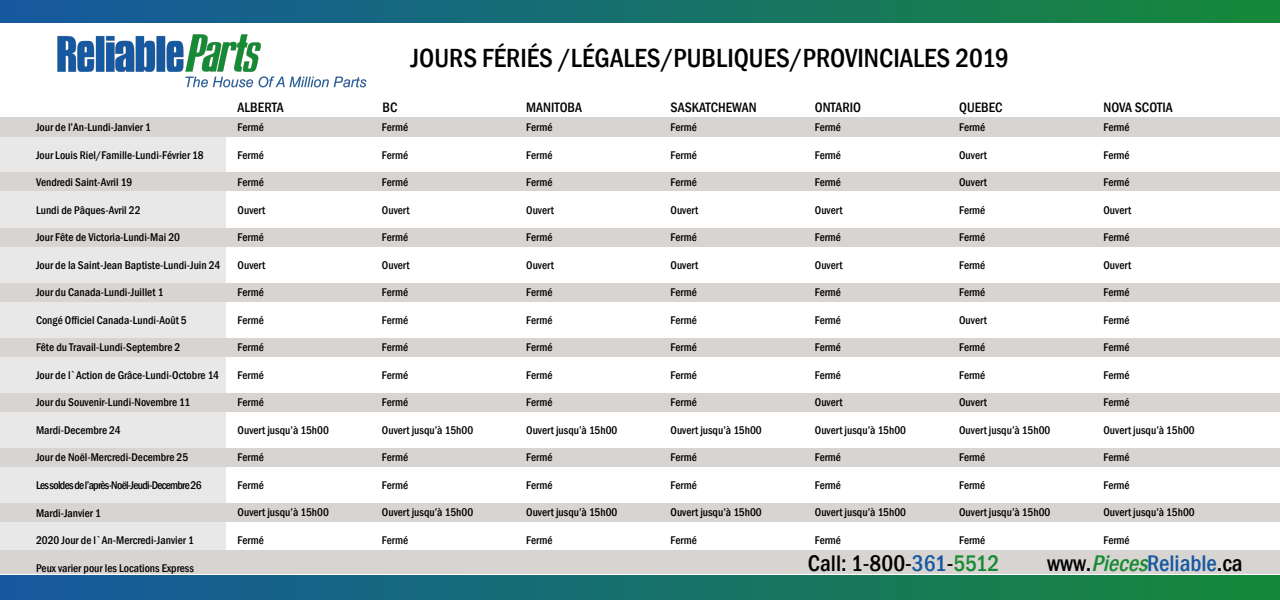
<style>
.page{position:relative;width:1280px;height:600px;background:#fff}
.page>*{position:absolute;margin:0;border:0;box-sizing:border-box;transform-origin:0 0}
.t1{font:500 condensed 27px "Franklin Gothic";color:#000}
.t2{font:500 condensed 23.2px "Franklin Gothic";color:#1658a0}
.t3{font:500 condensed 23.2px "Franklin Gothic";color:#000}
.t4{font:500 condensed 14px "Franklin Gothic";color:#000}
.t5{font:500 condensed 11.5px "Franklin Gothic";color:#000}
.t6{font:500 condensed 11.5px "Franklin Gothic";letter-spacing:-.06em;color:#000}
.s1{color:#1658a0}
.s2{color:#178a35}
.s3{color:#000}
.s4{font-style:italic;color:#178a35}
</style>
<div class="page">
<div style="left:0;top:118px;width:226px;height:433px;background:#e9e8e8"></div>
<div style="left:0;top:575px;width:1280px;height:25px;background:linear-gradient(to right,#1658a0,#178839)"></div>
<div style="left:0;top:0;width:1280px;height:23px;background:linear-gradient(to right,#1658a0,#178839)"></div>
<div style="left:0;top:118px;width:1280px;height:19px;background:#d7d4d2"></div>
<div style="left:0;top:172px;width:1280px;height:20px;background:#d7d4d2"></div>
<div style="left:0;top:228px;width:1280px;height:19px;background:#d7d4d2"></div>
<div style="left:0;top:283px;width:1280px;height:19px;background:#d7d4d2"></div>
<div style="left:0;top:338px;width:1280px;height:19px;background:#d7d4d2"></div>
<div style="left:0;top:393px;width:1280px;height:19px;background:#d7d4d2"></div>
<div style="left:0;top:448px;width:1280px;height:19px;background:#d7d4d2"></div>
<div style="left:0;top:503px;width:1280px;height:19px;background:#d7d4d2"></div>
<div style="left:0;top:551px;width:1280px;height:23px;background:#d7d4d2"></div>
<img style="left:57px;top:34px;width:310px;height:54px">
<p class="t5" style="left:36px;top:120px;width:116px">Jour de l’An-Lundi-Janvier 1</p>
<p class="t5" style="left:36px;top:147px;width:169px">Jour Louis Riel/Famille-Lundi-Février 18</p>
<p class="t5" style="left:36px;top:175px;width:98px">Vendredi Saint-Avril 19</p>
<p class="t5" style="left:36px;top:202px;width:106px">Lundi de Pâques-Avril 22</p>
<p class="t5" style="left:36px;top:230px;width:146px">Jour Fête de Victoria-Lundi-Mai 20</p>
<p class="t5" style="left:36px;top:257px;width:186px">Jour de la Saint-Jean Baptiste-Lundi-Juin 24</p>
<p class="t5" style="left:36px;top:285px;width:129px">Jour du Canada-Lundi-Juillet 1</p>
<p class="t5" style="left:36px;top:312px;width:152px">Congé Officiel Canada-Lundi-Août 5</p>
<p class="t5" style="left:36px;top:340px;width:146px">Fête du Travail-Lundi-Septembre 2</p>
<p class="t5" style="left:36px;top:367px;width:184px">Jour de l`Action de Grâce-Lundi-Octobre 14</p>
<p class="t5" style="left:36px;top:395px;width:156px">Jour du Souvenir-Lundi-Novembre 11</p>
<p class="t5" style="left:36px;top:422px;width:86px">Mardi-Decembre 24</p>
<p class="t5" style="left:36px;top:450px;width:154px">Jour de Noël-Mercredi-Decembre 25</p>
<p class="t6" style="left:36px;top:478px;width:167px">Les soldes de l’après-Noël-Jeudi-Decembre 26</p>
<p class="t5" style="left:36px;top:505px;width:67px">Mardi-Janvier 1</p>
<p class="t5" style="left:36px;top:533px;width:159px">2020 Jour de l`An-Mercredi-Janvier 1</p>
<p class="t5" style="left:36px;top:560px;width:159px">Peux varier pour les Locations Express</p>
<p class="t1" style="left:411px;top:41px;width:600px">JOURS FÉRIÉS /LÉGALES/PUBLIQUES/PROVINCIALES 2019</p>
<p class="t4" style="left:238px;top:98px;width:48px">ALBERTA</p>
<p class="t4" style="left:382px;top:98px;width:17px">BC</p>
<p class="t4" style="left:526px;top:98px;width:57px">MANITOBA</p>
<p class="t4" style="left:671px;top:98px;width:88px">SASKATCHEWAN</p>
<p class="t4" style="left:815px;top:98px;width:48px">ONTARIO</p>
<p class="t4" style="left:959px;top:98px;width:45px">QUEBEC</p>
<p class="t4" style="left:1104px;top:98px;width:71px">NOVA SCOTIA</p>
<p class="t5" style="left:526px;top:120px;width:28px">Fermé</p>
<p class="t5" style="left:526px;top:147px;width:28px">Fermé</p>
<p class="t5" style="left:526px;top:175px;width:28px">Fermé</p>
<p class="t5" style="left:526px;top:202px;width:29px">Ouvert</p>
<p class="t5" style="left:526px;top:230px;width:28px">Fermé</p>
<p class="t5" style="left:526px;top:257px;width:29px">Ouvert</p>
<p class="t5" style="left:526px;top:285px;width:28px">Fermé</p>
<p class="t5" style="left:526px;top:312px;width:28px">Fermé</p>
<p class="t5" style="left:526px;top:340px;width:28px">Fermé</p>
<p class="t5" style="left:526px;top:367px;width:28px">Fermé</p>
<p class="t5" style="left:526px;top:395px;width:28px">Fermé</p>
<p class="t5" style="left:526px;top:422px;width:93px">Ouvert jusqu’à 15h00</p>
<p class="t5" style="left:526px;top:450px;width:28px">Fermé</p>
<p class="t5" style="left:526px;top:477px;width:28px">Fermé</p>
<p class="t5" style="left:526px;top:505px;width:93px">Ouvert jusqu’à 15h00</p>
<p class="t5" style="left:526px;top:533px;width:28px">Fermé</p>
<p class="t5" style="left:238px;top:120px;width:28px">Fermé</p>
<p class="t5" style="left:238px;top:147px;width:28px">Fermé</p>
<p class="t5" style="left:238px;top:175px;width:28px">Fermé</p>
<p class="t5" style="left:238px;top:202px;width:29px">Ouvert</p>
<p class="t5" style="left:238px;top:230px;width:28px">Fermé</p>
<p class="t5" style="left:238px;top:257px;width:29px">Ouvert</p>
<p class="t5" style="left:238px;top:285px;width:28px">Fermé</p>
<p class="t5" style="left:238px;top:312px;width:28px">Fermé</p>
<p class="t5" style="left:238px;top:340px;width:28px">Fermé</p>
<p class="t5" style="left:238px;top:367px;width:28px">Fermé</p>
<p class="t5" style="left:238px;top:395px;width:28px">Fermé</p>
<p class="t5" style="left:238px;top:422px;width:93px">Ouvert jusqu’à 15h00</p>
<p class="t5" style="left:238px;top:450px;width:28px">Fermé</p>
<p class="t5" style="left:238px;top:477px;width:28px">Fermé</p>
<p class="t5" style="left:238px;top:505px;width:93px">Ouvert jusqu’à 15h00</p>
<p class="t5" style="left:238px;top:533px;width:28px">Fermé</p>
<p class="t5" style="left:382px;top:120px;width:28px">Fermé</p>
<p class="t5" style="left:382px;top:147px;width:28px">Fermé</p>
<p class="t5" style="left:382px;top:175px;width:28px">Fermé</p>
<p class="t5" style="left:382px;top:202px;width:29px">Ouvert</p>
<p class="t5" style="left:382px;top:230px;width:28px">Fermé</p>
<p class="t5" style="left:382px;top:257px;width:29px">Ouvert</p>
<p class="t5" style="left:382px;top:285px;width:28px">Fermé</p>
<p class="t5" style="left:382px;top:312px;width:28px">Fermé</p>
<p class="t5" style="left:382px;top:340px;width:28px">Fermé</p>
<p class="t5" style="left:382px;top:367px;width:28px">Fermé</p>
<p class="t5" style="left:382px;top:395px;width:28px">Fermé</p>
<p class="t5" style="left:382px;top:422px;width:93px">Ouvert jusqu’à 15h00</p>
<p class="t5" style="left:382px;top:450px;width:28px">Fermé</p>
<p class="t5" style="left:382px;top:477px;width:28px">Fermé</p>
<p class="t5" style="left:382px;top:505px;width:93px">Ouvert jusqu’à 15h00</p>
<p class="t5" style="left:382px;top:533px;width:28px">Fermé</p>
<p class="t5" style="left:671px;top:120px;width:28px">Fermé</p>
<p class="t5" style="left:671px;top:147px;width:28px">Fermé</p>
<p class="t5" style="left:671px;top:175px;width:28px">Fermé</p>
<p class="t5" style="left:671px;top:202px;width:29px">Ouvert</p>
<p class="t5" style="left:671px;top:230px;width:28px">Fermé</p>
<p class="t5" style="left:671px;top:257px;width:29px">Ouvert</p>
<p class="t5" style="left:671px;top:285px;width:28px">Fermé</p>
<p class="t5" style="left:671px;top:312px;width:28px">Fermé</p>
<p class="t5" style="left:671px;top:340px;width:28px">Fermé</p>
<p class="t5" style="left:671px;top:367px;width:28px">Fermé</p>
<p class="t5" style="left:671px;top:395px;width:28px">Fermé</p>
<p class="t5" style="left:671px;top:422px;width:93px">Ouvert jusqu’à 15h00</p>
<p class="t5" style="left:671px;top:450px;width:28px">Fermé</p>
<p class="t5" style="left:671px;top:477px;width:28px">Fermé</p>
<p class="t5" style="left:671px;top:505px;width:93px">Ouvert jusqu’à 15h00</p>
<p class="t5" style="left:671px;top:533px;width:28px">Fermé</p>
<p class="t5" style="left:815px;top:120px;width:28px">Fermé</p>
<p class="t5" style="left:815px;top:147px;width:28px">Fermé</p>
<p class="t5" style="left:815px;top:175px;width:28px">Fermé</p>
<p class="t5" style="left:815px;top:202px;width:29px">Ouvert</p>
<p class="t5" style="left:815px;top:230px;width:28px">Fermé</p>
<p class="t5" style="left:815px;top:257px;width:29px">Ouvert</p>
<p class="t5" style="left:815px;top:285px;width:28px">Fermé</p>
<p class="t5" style="left:815px;top:312px;width:28px">Fermé</p>
<p class="t5" style="left:815px;top:340px;width:28px">Fermé</p>
<p class="t5" style="left:815px;top:367px;width:28px">Fermé</p>
<p class="t5" style="left:815px;top:395px;width:29px">Ouvert</p>
<p class="t5" style="left:815px;top:422px;width:93px">Ouvert jusqu’à 15h00</p>
<p class="t5" style="left:815px;top:450px;width:28px">Fermé</p>
<p class="t5" style="left:815px;top:477px;width:28px">Fermé</p>
<p class="t5" style="left:815px;top:505px;width:93px">Ouvert jusqu’à 15h00</p>
<p class="t5" style="left:815px;top:533px;width:28px">Fermé</p>
<p class="t5" style="left:959px;top:120px;width:28px">Fermé</p>
<p class="t5" style="left:959px;top:147px;width:29px">Ouvert</p>
<p class="t5" style="left:959px;top:175px;width:29px">Ouvert</p>
<p class="t5" style="left:959px;top:202px;width:28px">Fermé</p>
<p class="t5" style="left:959px;top:230px;width:28px">Fermé</p>
<p class="t5" style="left:959px;top:257px;width:28px">Fermé</p>
<p class="t5" style="left:959px;top:285px;width:28px">Fermé</p>
<p class="t5" style="left:959px;top:312px;width:29px">Ouvert</p>
<p class="t5" style="left:959px;top:340px;width:28px">Fermé</p>
<p class="t5" style="left:959px;top:367px;width:28px">Fermé</p>
<p class="t5" style="left:959px;top:395px;width:29px">Ouvert</p>
<p class="t5" style="left:959px;top:422px;width:93px">Ouvert jusqu’à 15h00</p>
<p class="t5" style="left:959px;top:450px;width:28px">Fermé</p>
<p class="t5" style="left:959px;top:477px;width:28px">Fermé</p>
<p class="t5" style="left:959px;top:505px;width:93px">Ouvert jusqu’à 15h00</p>
<p class="t5" style="left:959px;top:533px;width:28px">Fermé</p>
<p class="t5" style="left:1104px;top:120px;width:28px">Fermé</p>
<p class="t5" style="left:1104px;top:147px;width:28px">Fermé</p>
<p class="t5" style="left:1104px;top:175px;width:28px">Fermé</p>
<p class="t5" style="left:1104px;top:202px;width:29px">Ouvert</p>
<p class="t5" style="left:1104px;top:230px;width:28px">Fermé</p>
<p class="t5" style="left:1104px;top:257px;width:29px">Ouvert</p>
<p class="t5" style="left:1104px;top:285px;width:28px">Fermé</p>
<p class="t5" style="left:1104px;top:312px;width:28px">Fermé</p>
<p class="t5" style="left:1104px;top:340px;width:28px">Fermé</p>
<p class="t5" style="left:1104px;top:367px;width:28px">Fermé</p>
<p class="t5" style="left:1104px;top:395px;width:28px">Fermé</p>
<p class="t5" style="left:1104px;top:422px;width:93px">Ouvert jusqu’à 15h00</p>
<p class="t5" style="left:1104px;top:450px;width:28px">Fermé</p>
<p class="t5" style="left:1104px;top:477px;width:28px">Fermé</p>
<p class="t5" style="left:1104px;top:505px;width:93px">Ouvert jusqu’à 15h00</p>
<p class="t5" style="left:1104px;top:533px;width:28px">Fermé</p>
<p class="t3" style="left:808px;top:548px;width:193px">Call: 1-800-<span class="s1">361</span>-<span class="s2">5512</span></p>
<p class="t2" style="left:1047px;top:548px;width:197px"><span class="s3">www.</span><span class="s4">Pieces</span>Reliable<span class="s3">.ca</span></p>
</div>
